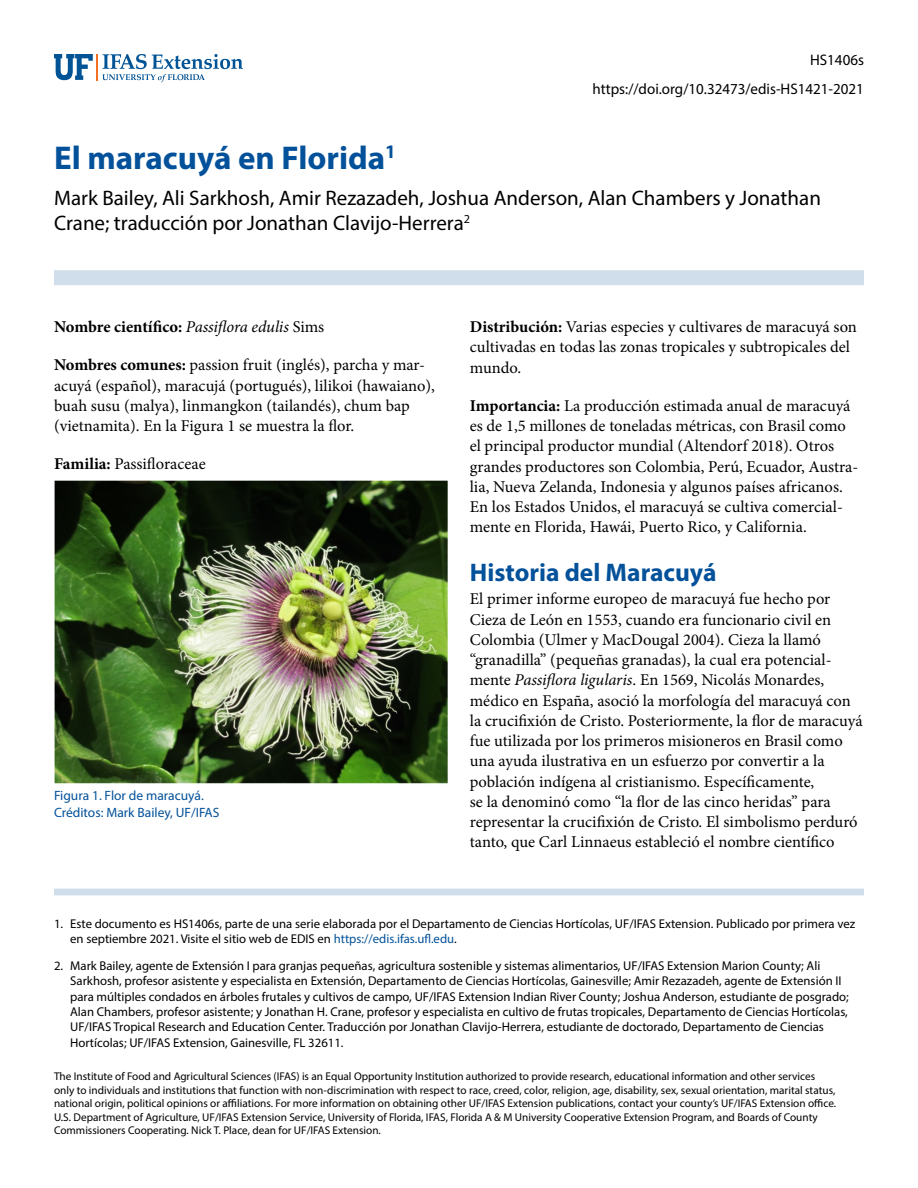
<style>
.page{position:relative;width:918px;height:1188px;background:#fff}
.page>*{position:absolute;margin:0;border:0;box-sizing:border-box;transform-origin:0 0}
.t1{font:700 33px "Myriad Pro";color:#03519a}
.t2{font:700 25.5px "Myriad Pro";color:#03519a}
.t3{font:21px/25.2px "Myriad Pro";color:#000}
.t4{font:16.5px/20.2px "Minion Pro";color:#000}
.t5{font:700 16.5px "Minion Pro";letter-spacing:-.005em;color:#000}
.t6{font:15.3px/28.3px "Myriad Pro";color:#000;text-align:right}
.t7{font:13.5px/16.5px "Myriad Pro";color:#03519a}
.t8{font:12.75px/15.3px "Myriad Pro";color:#000}
.t9{font:11.25px/13.5px "Myriad Pro";color:#000}
.s1{font-weight:400;font-style:italic}
.s2{font-weight:400}
.s3{font-weight:700}
.s4{font-style:italic}
.s5{color:#03519a}
</style>
<div class="page">
<svg style="left:54px;top:54px;width:189px;height:28px"></svg>
<div style="left:54px;top:270px;width:810px;height:15px;background:#d0ddea"></div>
<div style="left:54px;top:889px;width:810px;height:6px;background:#d0ddea"></div>
<img style="left:54px;top:480px;width:394px;height:304px">
<p class="t6" style="left:593px;top:46px;width:273px">HS1406s https://doi.org/10.32473/edis-HS1421-2021</p>
<h1 class="t1" style="left:54px;top:136px;width:343px">El maracuyá en Florida<sup>1</sup></h1>
<p class="t3" style="left:54px;top:185px;width:769px">Mark Bailey, Ali Sarkhosh, Amir Rezazadeh, Joshua Anderson, Alan Chambers y Jonathan<br>Crane; traducción por Jonathan Clavijo-Herrera<sup>2</sup></p>
<p class="t5" style="left:54px;top:315px;width:272px">Nombre científico: <span class="s1">Passiflora edulis</span> <span class="s2">Sims</span></p>
<p class="t4" style="left:54px;top:355px;width:382px"><span class="s3">Nombres comunes:</span> passion fruit (inglés), parcha y mar&shy;acuyá (español), maracujá (portugués), lilikoi (hawaiano), buah susu (malya), linmangkon (tailandés), chum bap (vietnamita). En la Figura 1 se muestra la flor.</p>
<p class="t4" style="left:54px;top:454px;width:153px"><span class="s3">Familia:</span> Passifloraceae</p>
<p class="t7" style="left:54px;top:787px;width:167px">Figura 1. Flor de maracuyá.<br>Créditos: Mark Bailey, UF/IFAS</p>
<p class="t4" style="left:470px;top:317px;width:389px"><span class="s3">Distribución:</span> Varias especies y cultivares de maracuyá son cultivadas en todas las zonas tropicales y subtropicales del mundo.</p>
<p class="t4" style="left:470px;top:396px;width:390px"><span class="s3">Importancia:</span> La producción estimada anual de maracuyá es de 1,5 millones de toneladas métricas, con Brasil como el principal productor mundial (Altendorf 2018). Otros grandes productores son Colombia, Perú, Ecuador, Austra&shy;lia, Nueva Zelanda, Indonesia y algunos países africanos.<br>En los Estados Unidos, el maracuyá se cultiva comercial&shy;mente en Florida, Hawái, Puerto Rico, y California.</p>
<h2 class="t2" style="left:470px;top:556px;width:248px">Historia del Maracuyá</h2>
<p class="t4" style="left:470px;top:589px;width:394px">El primer informe europeo de maracuyá fue hecho por Cieza de León en 1553, cuando era funcionario civil en Colombia (Ulmer y MacDougal 2004). Cieza la llamó “granadilla” (pequeñas granadas), la cual era potencial&shy;mente <span class="s4">Passiflora ligularis</span>. En 1569, Nicolás Monardes, médico en España, asoció la morfología del maracuyá con la crucifixión de Cristo. Posteriormente, la flor de maracuyá fue utilizada por los primeros misioneros en Brasil como una ayuda ilustrativa en un esfuerzo por convertir a la población indígena al cristianismo. Específicamente,<br>se la denominó como “la flor de las cinco heridas” para representar la crucifixión de Cristo. El simbolismo perduró tanto, que Carl Linnaeus estableció el nombre científico</p>
<p class="t8" style="left:70px;top:916px;width:787px;text-indent:-16px">1. Este documento es HS1406s, parte de una serie elaborada por el Departamento de Ciencias Hortícolas, UF/IFAS Extension. Publicado por primera vez en septiembre 2021. Visite el sitio web de EDIS en <span class="s5">https://edis.ifas.ufl.edu</span>.</p>
<p class="t8" style="left:70px;top:958px;width:780px;text-indent:-16px">2. Mark Bailey, agente de Extensión I para granjas pequeñas, agricultura sostenible y sistemas alimentarios, UF/IFAS Extension Marion County; Ali Sarkhosh, profesor asistente y especialista en Extensión, Departamento de Ciencias Hortícolas, Gainesville; Amir Rezazadeh, agente de Extensión II para múltiples condados en árboles frutales y cultivos de campo, UF/IFAS Extension Indian River County; Joshua Anderson, estudiante de posgrado; Alan Chambers, profesor asistente; y Jonathan H. Crane, profesor y especialista en cultivo de frutas tropicales, Departamento de Ciencias Hortícolas, UF/IFAS Tropical Research and Education Center. Traducción por Jonathan Clavijo-Herrera, estudiante de doctorado, Departamento de Ciencias Hortícolas; UF/IFAS Extension, Gainesville, FL 32611.</p>
<p class="t9" style="left:54px;top:1069px;width:784px">The Institute of Food and Agricultural Sciences (IFAS) is an Equal Opportunity Institution authorized to provide research, educational information and other services only to individuals and institutions that function with non-discrimination with respect to race, creed, color, religion, age, disability, sex, sexual orientation, marital status, national origin, political opinions or affiliations. For more information on obtaining other UF/IFAS Extension publications, contact your county’s UF/IFAS Extension office.<br>U.S. Department of Agriculture, UF/IFAS Extension Service, University of Florida, IFAS, Florida A &amp; M University Cooperative Extension Program, and Boards of County Commissioners Cooperating. Nick T. Place, dean for UF/IFAS Extension.</p>
</div>
